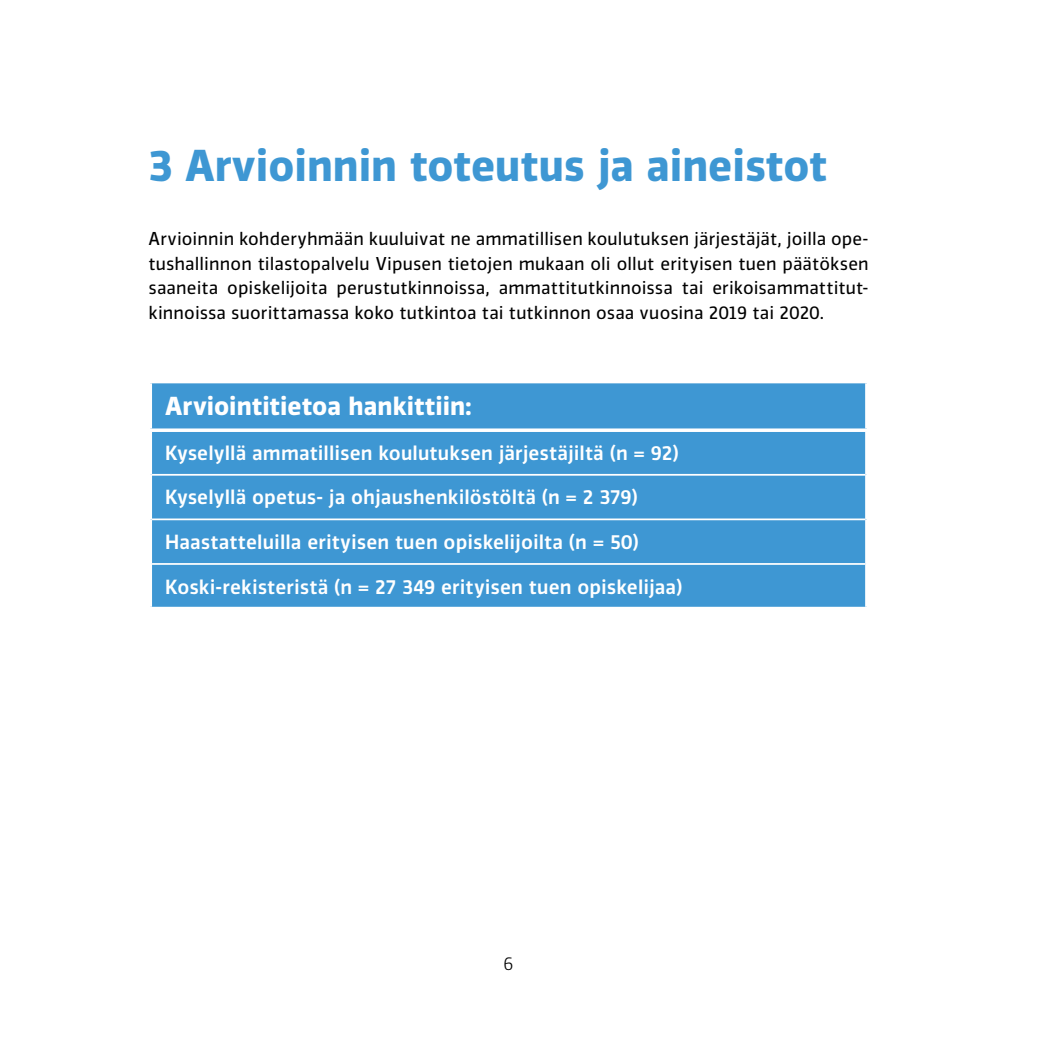
<style>
.page{position:relative;width:1042px;height:1042px;background:#fff}
.page>*{position:absolute;margin:0;border:0;box-sizing:border-box;transform-origin:0 0}
.sisällysluettelo{font:700 42px "Vinkel";color:#3e97d3}
.musta_teksti{font:700 24.5px "Vinkel";color:#fff}
.musta_teksti-2{font:500 19.25px "Vinkel";color:#fff}
.musta_teksti-3{font:17.5px/24.5px "Vinkel";letter-spacing:.005em;color:#000;text-align:justify}
.t1{font:300 17.5px "Vinkel";color:#000}
</style>
<div class="page">
<div style="left:152px;top:383px;width:713px;height:224px;background:#3e97d3"></div>
<svg style="left:150px;top:428px;width:717px;height:4px"></svg>
<hr style="left:152px;top:474px;width:713px;height:2px;background:#fff">
<hr style="left:152px;top:518px;width:713px;height:2px;background:#fff">
<hr style="left:152px;top:563px;width:713px;height:2px;background:#fff">
<p class="sisällysluettelo" style="left:149px;top:137px;width:680px">3 Arvioinnin toteutus ja aineistot</p>
<p class="musta_teksti-3" style="left:149px;top:227px;width:721px">Arvioinnin kohderyhmään kuuluivat ne ammatillisen koulutuksen järjestäjät, joilla ope&shy;tushallinnon tilastopalvelu Vipusen tietojen mukaan oli ollut erityisen tuen päätöksen saaneita opiskelijoita perustutkinnoissa, ammattitutkinnoissa tai erikoisammattitut&shy;kinnoissa suorittamassa koko tutkintoa tai tutkinnon osaa vuosina 2019 tai 2020.</p>
<p class="musta_teksti" style="left:165px;top:390px;width:308px">Arviointitietoa hankittiin:</p>
<p class="musta_teksti-2" style="left:165px;top:440px;width:515px">Kyselyllä ammatillisen koulutuksen järjestäjiltä (n = 92)</p>
<p class="musta_teksti-2" style="left:165px;top:484px;width:474px">Kyselyllä opetus- ja ohjaushenkilöstöltä (n = 2 379)</p>
<p class="musta_teksti-2" style="left:165px;top:529px;width:475px">Haastatteluilla erityisen tuen opiskelijoilta (n = 50)</p>
<p class="musta_teksti-2" style="left:165px;top:574px;width:519px">Koski-rekisteristä (n = 27 349 erityisen tuen opiskelijaa)</p>
<p class="t1" style="left:504px;top:951px;width:11px">6</p>
</div>
